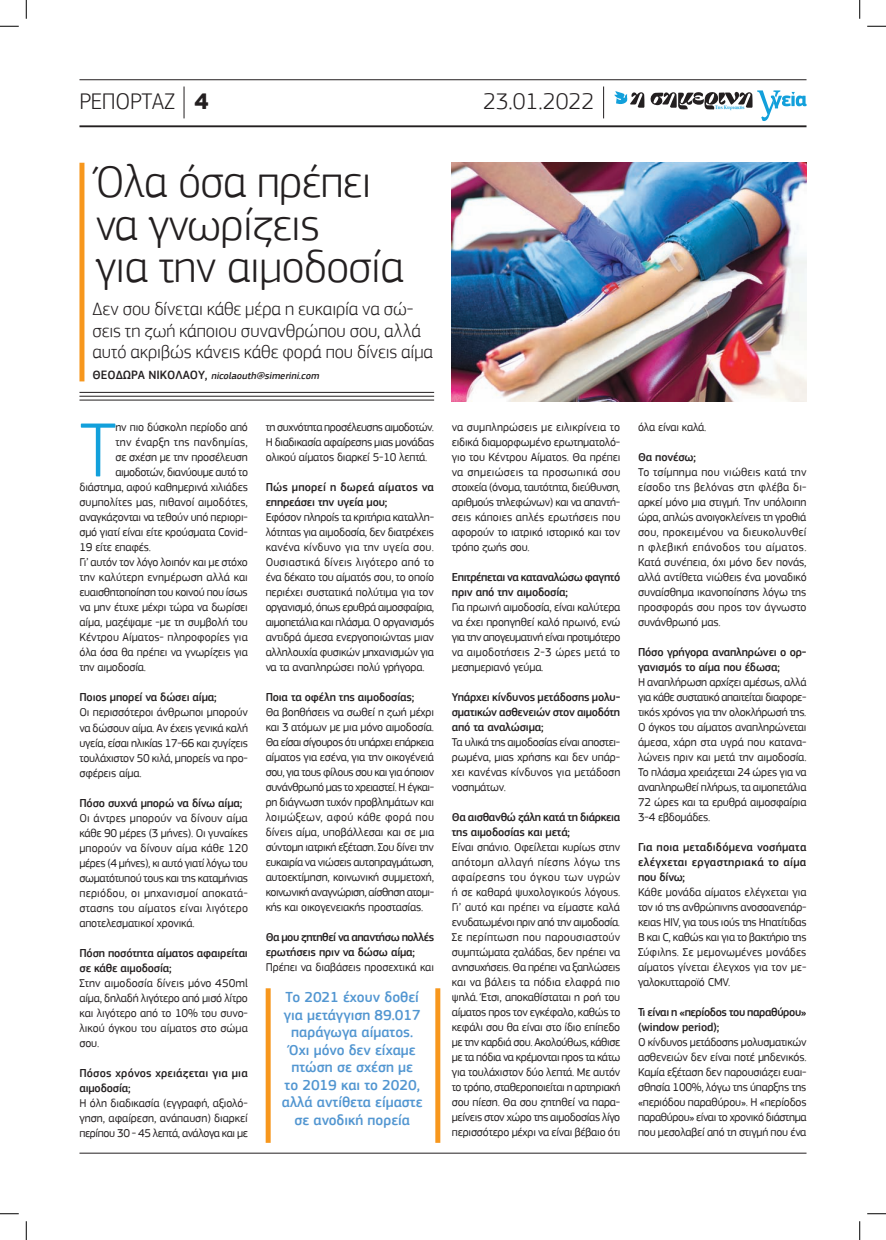
<style>
.page{position:relative;width:886px;height:1240px;background:#fff}
.page>*{position:absolute;margin:0;border:0;box-sizing:border-box;transform-origin:0 0}
.t1{font:300 79.75px "PF Square Sans Pro";color:#12a0db}
.t2{font:300 46.25px/42.5px "PF Square Sans Pro";letter-spacing:-.01em;color:#231f20}
.t3{font:300 23.75px "PF Square Sans Pro";letter-spacing:-.01em;color:#231f20}
.t4{font:300 18.75px/21.2px "PF Square Sans Pro";letter-spacing:-.005em;color:#231f20}
.t5{font:500 15px/17.5px "PF Square Sans Pro";color:#5296d1;text-align:center}
.t6{font:11.88px/15px "PF Square Sans Pro";letter-spacing:-.015em;color:#231f20}
.t7{font:500 11.88px/15px "PF Square Sans Pro";letter-spacing:-.035em;color:#231f20}
.t8{font:11.88px "PF Square Sans Pro";letter-spacing:.005em;color:#231f20}
.t9{font:11.88px "PF Square Sans Pro";letter-spacing:.02em;color:#231f20}
.t10{font:italic 500 10px "PF Square Sans Pro";color:#231f20}
.t11{font:700 5px "PF Document";color:#12a0db}
.s1{font-weight:700}
.s2{font-style:normal;font-size:12.5px}
.s3{font-weight:500}
.s4{font-weight:400}
</style>
<div class="page">
<img style="left:451px;top:163px;width:355px;height:238px">
<hr style="left:79px;top:1152px;width:727px;height:1px;background:#231f20">
<hr style="left:79px;top:79px;width:727px;height:1px;background:#231f20">
<hr style="left:79px;top:125px;width:727px;height:2px;background:#231f20">
<svg style="left:614px;top:91px;width:30px;height:17px"></svg>
<svg style="left:650px;top:90px;width:156px;height:31px"></svg>
<hr style="left:603px;top:86px;width:1px;height:32px;background:#231f20">
<hr style="left:184px;top:86px;width:1px;height:32px;background:#231f20">
<div style="left:79px;top:163px;width:5px;height:218px;background:#f7971d"></div>
<hr style="left:79px;top:400px;width:355px;height:1px;background:#231f20">
<hr style="left:79px;top:396px;width:355px;height:1px;background:#231f20">
<hr style="left:79px;top:392px;width:355px;height:1px;background:#231f20">
<div style="left:265px;top:988px;width:5px;height:154px;background:#f7971d"></div>
<div style="left:435px;top:988px;width:5px;height:154px;background:#f7971d"></div>
<svg style="left:0;top:25px;width:19px;height:2px"></svg>
<svg style="left:867px;top:25px;width:18px;height:2px"></svg>
<svg style="left:0;top:1213px;width:19px;height:1px"></svg>
<svg style="left:867px;top:1213px;width:18px;height:1px"></svg>
<svg style="left:25px;top:0;width:2px;height:19px"></svg>
<svg style="left:25px;top:1221px;width:2px;height:19px"></svg>
<svg style="left:859px;top:0;width:1px;height:19px"></svg>
<svg style="left:859px;top:1221px;width:1px;height:19px"></svg>
<p class="t3" style="left:79px;top:87px;width:131px">ΡΕΠΟΡΤΑΖ <span class="s1">4</span></p>
<p class="t3" style="left:483px;top:87px;width:113px">23.01.2022</p>
<p class="t11" style="left:714px;top:104px;width:31px">Της Κυριακής</p>
<p class="t2" style="left:96px;top:161px;width:309px">Όλα όσα πρέπει να γνωρίζεις<br>για την αιμοδοσία</p>
<p class="t4" style="left:92px;top:298px;width:342px">Δεν σου δίνεται κάθε μέρα η ευκαιρία να σώ&shy;σεις τη ζωή κάποιου συνανθρώπου σου, αλλά αυτό ακριβώς κάνεις κάθε φορά που δίνεις αίμα</p>
<p class="t10" style="left:92px;top:370px;width:230px"><span class="s2">Θ Ε Ο Δ Ω ΡΑ Ν Ι Κ Ο ΛΑ Ο Υ,</span> nicolaouth@simerini.com</p>
<p class="t1" style="left:79px;top:403px;width:39px">Τ</p>
<p class="t6" style="left:115px;top:420px;width:134px">ην πιο δύσκολη περίοδο από</p>
<p class="t9" style="left:115px;top:435px;width:134px">την έναρξη της πανδημίας,</p>
<p class="t6" style="left:115px;top:450px;width:134px">σε σχέση με την προσέλευση</p>
<p class="t6" style="left:115px;top:465px;width:134px">αιμοδοτών, διανύουμε αυτό το</p>
<p class="t6" style="left:79px;top:480px;width:170px">διάστημα, αφού καθημερινά χιλιάδες</p>
<p class="t6" style="left:79px;top:495px;width:170px">συμπολίτες μας, πιθανοί αιμοδότες,</p>
<p class="t6" style="left:79px;top:510px;width:170px">αναγκάζονται να τεθούν υπό περιορι-</p>
<p class="t6" style="left:79px;top:525px;width:170px">σμό γιατί είναι είτε κρούσματα Covid-</p>
<p class="t6" style="left:79px;top:540px;width:73px">19 είτε επαφές.</p>
<p class="t6" style="left:79px;top:555px;width:170px">Γι’ αυτόν τον λόγο λοιπόν και με στόχο</p>
<p class="t8" style="left:79px;top:570px;width:170px">την καλύτερη ενημέρωση αλλά και</p>
<p class="t6" style="left:79px;top:585px;width:170px">ευαισθητοποίηση του κοινού που ίσως</p>
<p class="t6" style="left:79px;top:600px;width:170px">να μην έτυχε μέχρι τώρα να δωρίσει</p>
<p class="t6" style="left:79px;top:615px;width:170px">αίμα, μαζέψαμε -με τη συμβολή του</p>
<p class="t8" style="left:79px;top:630px;width:170px">Κέντρου Αίματος- πληροφορίες για</p>
<p class="t6" style="left:79px;top:645px;width:170px">όλα όσα θα πρέπει να γνωρίζεις για</p>
<p class="t6" style="left:79px;top:660px;width:68px">την αιμοδοσία.</p>
<p class="t6" style="left:79px;top:690px;width:170px"><span class="s3">Ποιος μπορεί να δώσει αίμα;<br></span>Οι περισσότεροι άνθρωποι μπορούν να δώσουν αίμα. Αν έχεις γενικά καλή υγεία, είσαι ηλικίας 17-66 και ζυγίζεις τουλάχιστον 50 κιλά, μπορείς να προ&shy;σφέρεις αίμα.</p>
<p class="t6" style="left:79px;top:795px;width:170px"><span class="s3">Πόσο συχνά μπορώ να δίνω αίμα; </span>Οι άντρες μπορούν να δίνουν αίμα κάθε 90 μέρες (3 μήνες). Οι γυναίκες μπορούν να δίνουν αίμα κάθε 120 μέρες (4 μήνες), κι αυτό γιατί λόγω του σωματότυπού τους και της καταμήνιας περιόδου, οι μηχανισμοί αποκατά&shy;στασης του αίματος είναι λιγότερο αποτελεσματικοί χρονικά.</p>
<p class="t6" style="left:79px;top:945px;width:170px"><span class="s3">Πόση ποσότητα αίματος αφαιρείται σε κάθε αιμοδοσία;<br></span>Στην αιμοδοσία δίνεις μόνο 450ml αίμα, δηλαδή λιγότερο από μισό λίτρο και λιγότερο από το 10% του συνο&shy;λικού όγκου του αίματος στο σώμα σου.</p>
<p class="t6" style="left:79px;top:1065px;width:170px"><span class="s3">Πόσος χρόνος χρειάζεται για μια αιμοδοσία;<br></span>Η όλη διαδικασία (εγγραφή, αξιολό&shy;γηση, αφαίρεση, ανάπαυση) διαρκεί περίπου 30 - 45 λεπτά, ανάλογα και με</p>
<p class="t6" style="left:265px;top:420px;width:170px;text-align:justify">τη συχνότητα προσέλευσης αιμοδοτών.<br>Η διαδικασία αφαίρεσης μιας μονάδας ολικού αίματος διαρκεί 5-10 λεπτά.</p>
<p class="t6" style="left:265px;top:480px;width:170px"><span class="s3">Πώς μπορεί η δωρεά αίματος να επηρεάσει την υγεία μου;<br></span>Εφόσον πληροίς τα κριτήρια καταλλη&shy;λότητας για αιμοδοσία, δεν διατρέχεις κανένα κίνδυνο για την υγεία σου.<br>Ουσιαστικά δίνεις λιγότερο από το ένα δέκατο του αίματός σου, το οποίο περιέχει συστατικά πολύτιμα για τον οργανισμό, όπως ερυθρά αιμοσφαίρια, αιμοπετάλια και πλάσμα. Ο οργανισμός αντιδρά άμεσα ενεργοποιώντας μιαν αλληλουχία φυσικών μηχανισμών για να τα αναπληρώσει πολύ γρήγορα.</p>
<p class="t6" style="left:265px;top:690px;width:170px"><span class="s3">Ποια τα οφέλη της αιμοδοσίας;<br></span>Θα βοηθήσεις να σωθεί η ζωή μέχρι και 3 ατόμων με μια μόνο αιμοδοσία.<br>Θα είσαι σίγουρος ότι υπάρχει επάρκεια αίματος για εσένα, για την οικογένειά σου, για τους φίλους σου και για όποιον συνάνθρωπό μας το χρειαστεί. Η έγκαι&shy;ρη διάγνωση τυχόν προβλημάτων και λοιμώξεων, αφού κάθε φορά που δίνεις αίμα, υποβάλλεσαι και σε μια σύντομη ιατρική εξέταση. Σου δίνει την ευκαιρία να νιώσεις αυτοπραγμάτωση, αυτοεκτίμηση, κοινωνική συμμετοχή, κοινωνική αναγνώριση, αίσθηση ατομι&shy;κής και οικογενειακής προστασίας.</p>
<p class="t7" style="left:265px;top:930px;width:170px">Θα μου ζητηθεί να απαντήσω πολλές ερωτήσεις πριν να δώσω αίμα;<br><span class="s4">Πρέπει να διαβάσεις προσεχτικά και</span></p>
<p class="t5" style="left:282px;top:989px;width:142px">Το 2021 έχουν δοθεί για μετάγγιση 89.017 παράγωγα αίματος.<br>Όχι μόνο δεν είχαμε πτώση σε σχέση με<br>το 2019 και το 2020, αλλά αντίθετα είμαστε σε ανοδική πορεία</p>
<p class="t6" style="left:451px;top:420px;width:170px;text-align:justify">να συμπληρώσεις με ειλικρίνεια το ειδικά διαμορφωμένο ερωτηματολό&shy;γιο του Κέντρου Αίματος. Θα πρέπει να σημειώσεις τα προσωπικά σου στοιχεία (όνομα, ταυτότητα, διεύθυνση, αριθμούς τηλεφώνων) και να απαντή&shy;σεις κάποιες απλές ερωτήσεις που αφορούν το ιατρικό ιστορικό και τον τρόπο ζωής σου.</p>
<p class="t6" style="left:451px;top:570px;width:170px"><span class="s3">Επιτρέπεται να καταναλώσω φαγητό πριν από την αιμοδοσία;<br></span>Για πρωινή αιμοδοσία, είναι καλύτερα να έχει προηγηθεί καλό πρωινό, ενώ για την απογευματινή είναι προτιμότερο να αιμοδοτήσεις 2-3 ώρες μετά το μεσημεριανό γεύμα.</p>
<p class="t6" style="left:451px;top:690px;width:170px"><span class="s3">Υπάρχει κίνδυνος μετάδοσης μολυ&shy;σματικών ασθενειών στον αιμοδότη από τα αναλώσιμα;<br></span>Τα υλικά της αιμοδοσίας είναι αποστει&shy;ρωμένα, μιας χρήσης και δεν υπάρ&shy;χει κανένας κίνδυνος για μετάδοση νοσημάτων.</p>
<p class="t6" style="left:451px;top:810px;width:170px"><span class="s3">Θα αισθανθώ ζάλη κατά τη διάρκεια της αιμοδοσίας και μετά;<br></span>Είναι σπάνιο. Οφείλεται κυρίως στην απότομη αλλαγή πίεσης λόγω της αφαίρεσης του όγκου των υγρών ή σε καθαρά ψυχολογικούς λόγους.<br>Γι’ αυτό και πρέπει να είμαστε καλά ενυδατωμένοι πριν από την αιμοδοσία.<br>Σε περίπτωση που παρουσιαστούν συμπτώματα ζαλάδας, δεν πρέπει να ανησυχήσεις. Θα πρέπει να ξαπλώσεις και να βάλεις τα πόδια ελαφρά πιο ψηλά. Έτσι, αποκαθίσταται η ροή του αίματος προς τον εγκέφαλο, καθώς το κεφάλι σου θα είναι στο ίδιο επίπεδο με την καρδιά σου. Ακολούθως, κάθισε με τα πόδια να κρέμονται προς τα κάτω για τουλάχιστον δύο λεπτά. Με αυτόν το τρόπο, σταθεροποιείται η αρτηριακή σου πίεση. Θα σου ζητηθεί να παρα&shy;μείνεις στον χώρο της αιμοδοσίας λίγο περισσότερο μέχρι να είναι βέβαιο ότι</p>
<p class="t6" style="left:637px;top:420px;width:70px">όλα είναι καλά.</p>
<p class="t6" style="left:637px;top:450px;width:170px"><span class="s3">Θα πονέσω;<br></span>Το τσίμπημα που νιώθεις κατά την είσοδο της βελόνας στη φλέβα δι&shy;αρκεί μόνο μια στιγμή. Την υπόλοιπη ώρα, απλώς ανοιγοκλείνεις τη γροθιά σου, προκειμένου να διευκολυνθεί η φλεβική επάνοδος του αίματος.<br>Κατά συνέπεια, όχι μόνο δεν πονάς, αλλά αντίθετα νιώθεις ένα μοναδικό συναίσθημα ικανοποίησης λόγω της προσφοράς σου προς τον άγνωστο συνάνθρωπό μας.</p>
<p class="t6" style="left:637px;top:645px;width:170px"><span class="s3">Πόσο γρήγορα αναπληρώνει ο ορ&shy;γανισμός το αίμα που έδωσα;<br></span>Η αναπλήρωση αρχίζει αμέσως, αλλά για κάθε συστατικό απαιτείται διαφορε&shy;τικός χρόνος για την ολοκλήρωσή της.<br>Ο όγκος του αίματος αναπληρώνεται άμεσα, χάρη στα υγρά που κατανα&shy;λώνεις πριν και μετά την αιμοδοσία.<br>Το πλάσμα χρειάζεται 24 ώρες για να αναπληρωθεί πλήρως, τα αιμοπετάλια<br>72 ώρες και τα ερυθρά αιμοσφαίρια<br>3-4 εβδομάδες.</p>
<p class="t6" style="left:637px;top:840px;width:170px"><span class="s3">Για ποια μεταδιδόμενα νοσήματα ελέγχεται εργαστηριακά το αίμα που δίνω;<br></span>Κάθε μονάδα αίματος ελέγχεται για τον ιό της ανθρώπινης ανοσοανεπάρ&shy;κειας HIV, για τους ιούς της Ηπατίτιδας<br>B και C, καθώς και για το βακτήριο της<br>Σύφιλης. Σε μεμονωμένες μονάδες αίματος γίνεται έλεγχος για τον με&shy;γαλοκυτταροϊό CMV.</p>
<p class="t6" style="left:637px;top:1005px;width:170px"><span class="s3">Τι είναι η «περίοδος του παραθύρου» (window period);<br></span>Ο κίνδυνος μετάδοσης μολυσματικών ασθενειών δεν είναι ποτέ μηδενικός.<br>Καμία εξέταση δεν παρουσιάζει ευαι&shy;σθησία 100%, λόγω της ύπαρξης της «περιόδου παραθύρου». Η «περίοδος παραθύρου» είναι το χρονικό διάστημα που μεσολαβεί από τη στιγμή που ένα</p>
</div>
